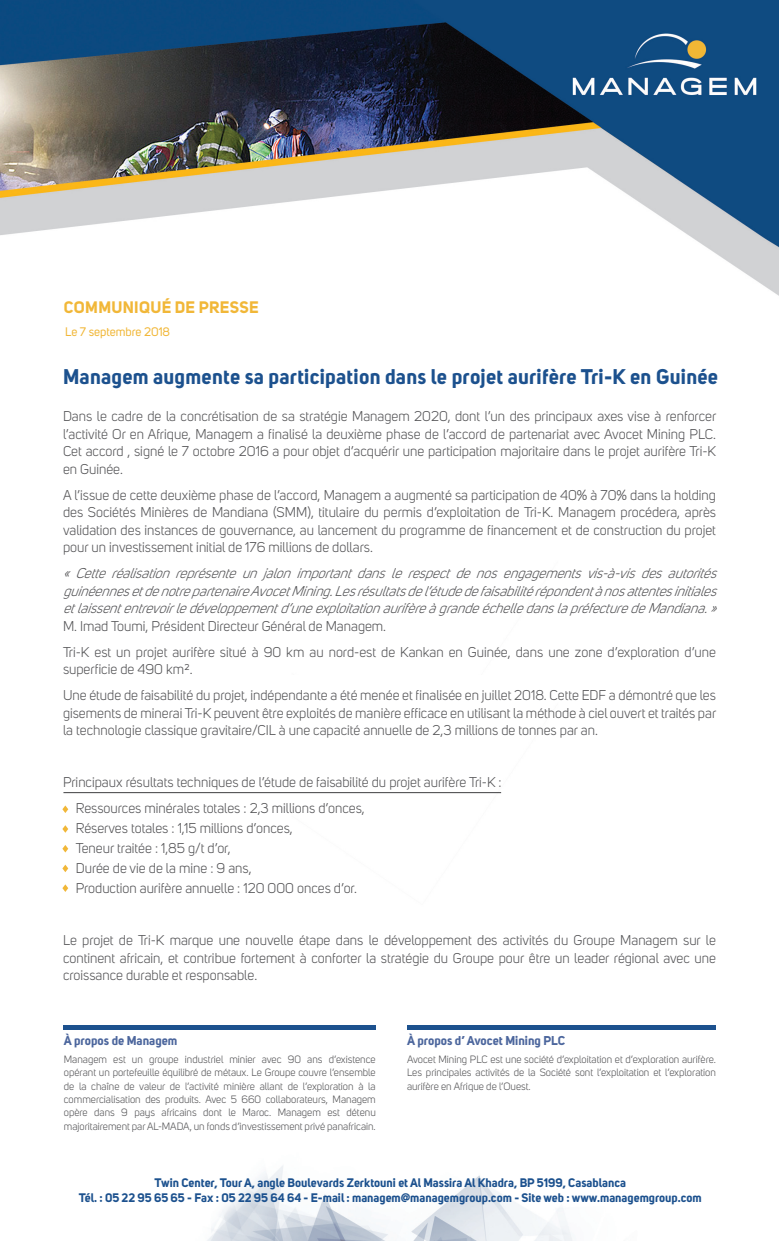
<style>
.page{position:relative;width:779px;height:1241px;background:#fff}
.page>*{position:absolute;margin:0;border:0;box-sizing:border-box;transform-origin:0 0}
.t1{font:700 21px "Uni Sans";letter-spacing:.01em;color:#1c518e}
.t2{font:700 16.45px "Uni Sans";letter-spacing:.02em;color:#f1b738}
.t3{font:14px/17.5px "Uni Sans";color:#535355}
.t4{font:italic 14px/17.5px "Uni Sans";color:#535355;text-align:justify}
.t5{font:700 12.6px "Uni Sans";color:#4c669d}
.t6{font:700 12.25px/14.7px "Uni Sans";color:#1c518e;text-align:center}
.t7{font:12.25px "Uni Sans";color:#f1b738}
.t8{font:10.5px/13.5px "Uni Sans";color:#535355;text-align:justify}
</style>
<div class="page">
<img style="left:0;top:0;width:779px;height:296px">
<img style="left:63px;top:792px;width:653px;height:448px">
<hr style="left:63px;top:1025px;width:313px;height:4px;background:#1c518e">
<hr style="left:407px;top:1025px;width:309px;height:4px;background:#1c518e">
<svg style="left:62px;top:805px;width:6px;height:7px"></svg>
<svg style="left:62px;top:844px;width:6px;height:8px"></svg>
<svg style="left:62px;top:884px;width:6px;height:7px"></svg>
<svg style="left:62px;top:825px;width:6px;height:7px"></svg>
<svg style="left:62px;top:864px;width:6px;height:8px"></svg>
<hr style="left:63px;top:792px;width:438px;height:1px;background:#535355">
<p class="t2" style="left:64px;top:299px;width:196px">COMMUNIQUÉ DE PRESSE</p>
<p class="t7" style="left:65px;top:326px;width:107px">Le 7 septembre 2018</p>
<h1 class="t1" style="left:63px;top:367px;width:656px">Managem augmente sa participation dans le projet aurifère Tri-K en Guinée</h1>
<p class="t3" style="left:63px;top:408px;width:655px;text-align:justify">Dans le cadre de la concrétisation de sa stratégie Managem 2020, dont l’un des principaux axes vise à renforcer l’activité Or en Afrique, Managem a finalisé la deuxième phase de l’accord de partenariat avec Avocet Mining PLC.<br>Cet accord , signé le 7 octobre 2016 a pour objet d’acquérir une participation majoritaire dans le projet aurifère Tri-K en Guinée.</p>
<p class="t3" style="left:63px;top:487px;width:654px;text-align:justify">A l’issue de cette deuxième phase de l’accord, Managem a augmenté sa participation de 40% à 70% dans la holding des Sociétés Minières de Mandiana (SMM), titulaire du permis d’exploitation de Tri-K. Managem procédera, après validation des instances de gouvernance, au lancement du programme de financement et de construction du projet pour un investissement initial de 176 millions de dollars.</p>
<p class="t4" style="left:63px;top:565px;width:659px">« Cette réalisation représente un jalon important dans le respect de nos engagements vis-à-vis des autorités guinéennesetdenotrepartenaireAvocetMining.Lesrésultatsdel’étudedefaisabilitérépondentànosattentesinitiales etlaissententrevoirledéveloppementd’uneexploitationaurifèreàgrandeéchelledanslapréfecturedeMandiana.»</p>
<p class="t3" style="left:63px;top:613px;width:654px;line-height:25.9px">M. Imad Toumi, Président Directeur Général de Managem.<br>Tri-K est un projet aurifère situé à 90 km au nord-est de Kankan en Guinée, dans une zone d’exploration d’une</p>
<p class="t3" style="left:63px;top:657px;width:654px;line-height:25.9px">superficie de 490 km².<br>Une étude de faisabilité du projet, indépendante a été menée et finalisée en juillet 2018. Cette EDF a démontré que les</p>
<p class="t3" style="left:63px;top:705px;width:655px">gisements de minerai Tri-K peuvent être exploités de manière efficace en utilisant la méthode à ciel ouvert et traités par la technologie classique gravitaire/CIL à une capacité annuelle de 2,3 millions de tonnes par an.</p>
<p class="t3" style="left:76px;top:770px;width:427px;line-height:25.9px;text-indent:-13px">Principaux résultats techniques de l’étude de faisabilité du projet aurifère Tri-K :<br>Ressources minérales totales : 2,3 millions d’onces,</p>
<p class="t3" style="left:76px;top:819px;width:283px;line-height:19.9px">Réserves totales : 1,15 millions d’onces,<br>Teneur traitée : 1,85 g/t d’or,<br>Durée de vie de la mine : 9 ans,<br>Production aurifère annuelle : 120 000 onces d’or.</p>
<p class="t3" style="left:63px;top:932px;width:654px;text-align:justify">Le projet de Tri-K marque une nouvelle étape dans le développement des activités du Groupe Managem sur le continent africain, et contribue fortement à conforter la stratégie du Groupe pour être un leader régional avec une croissance durable et responsable.</p>
<p class="t5" style="left:64px;top:1034px;width:115px">À propos de Managem</p>
<p class="t8" style="left:64px;top:1052px;width:313px">Managem est un groupe industriel minier avec 90 ans d’existence opérant un portefeuille équilibré de métaux. Le Groupe couvre l’ensemble de la chaîne de valeur de l’activité minière allant de l’exploration à la commercialisation des produits. Avec 5 660 collaborateurs, Managem opère dans 9 pays africains dont le Maroc. Managem est détenu majoritairement par AL-MADA, un fonds d’investissement privé panafricain.</p>
<p class="t5" style="left:407px;top:1034px;width:160px">À propos d’ Avocet Mining PLC</p>
<p class="t8" style="left:407px;top:1052px;width:310px">Avocet Mining PLC est une société d’exploitation et d’exploration aurifère.<br>Les principales activités de la Société sont l’exploitation et l’exploration aurifère en Afrique de l’Ouest.</p>
<p class="t6" style="left:79px;top:1176px;width:624px">Twin Center, Tour A, angle Boulevards Zerktouni et Al Massira Al Khadra, BP 5199, Casablanca<br>Tél. : 05 22 95 65 65 - Fax : 05 22 95 64 64 - E-mail : managem@managemgroup.com - Site web : www.managemgroup.com</p>
</div>
